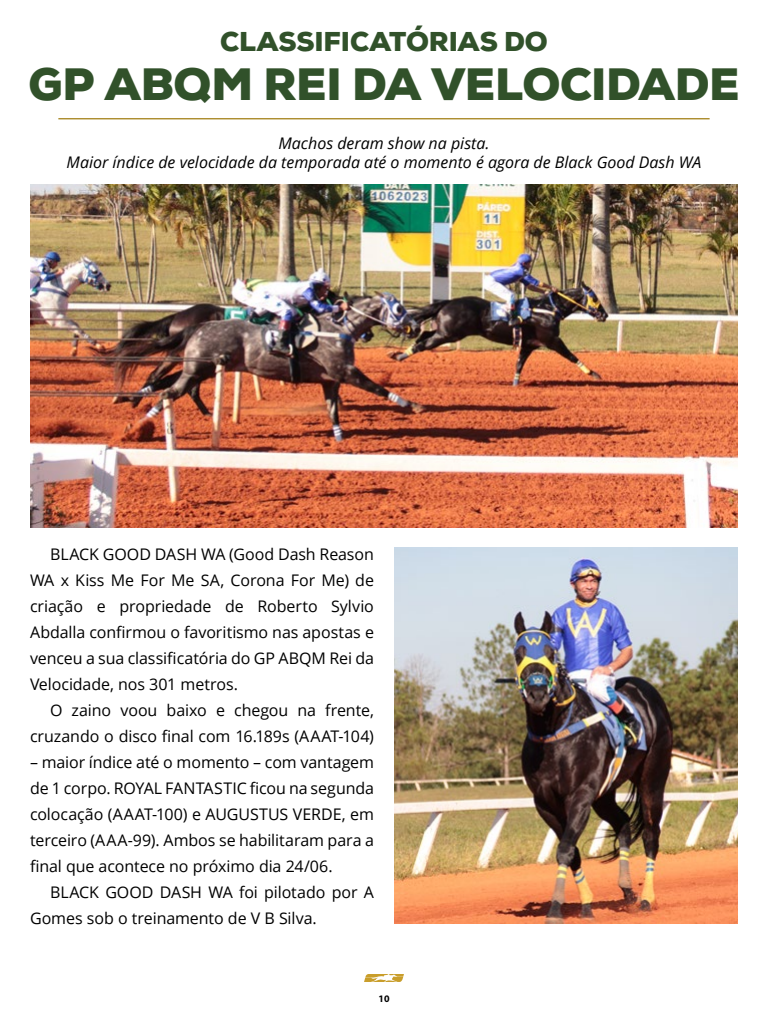
<style>
.page{position:relative;width:768px;height:1024px;background:#fff}
.page>*{position:absolute;margin:0;border:0;box-sizing:border-box;transform-origin:0 0}
.t1{font:900 45.2px "Nexa";letter-spacing:-.01em;color:#31512a}
.t2{font:900 27.2px "Nexa";letter-spacing:-.005em;color:#31512a}
.t3{font:16px/26px "Open Sans";letter-spacing:-.005em;color:#000;text-align:justify}
.t4{font:italic 16px/19.2px "Open Sans";color:#000;text-align:center}
.t5{font:700 10px "Myriad Pro";color:#000}
</style>
<div class="page">
<svg style="left:364px;top:974px;width:40px;height:8px"></svg>
<img style="left:30px;top:184px;width:708px;height:344px">
<img style="left:394px;top:548px;width:344px;height:376px">
<hr style="left:58px;top:118px;width:652px;height:1px;background:#ad8e30">
<h2 class="t2" style="left:220px;top:24px;width:329px">CLASSIFICATÓRIAS DO</h2>
<h1 class="t1" style="left:28px;top:55px;width:713px">GP ABQM REI DA VELOCIDADE</h1>
<p class="t4" style="left:67px;top:133px;width:636px">Machos deram show na pista.<br>Maior índice de velocidade da temporada até o momento é agora de Black Good Dash WA</p>
<p class="t3" style="left:30px;top:541px;width:346px;text-indent:20px">BLACK GOOD DASH WA (Good Dash Reason WA x Kiss Me For Me SA, Corona For Me) de criação e propriedade de Roberto Sylvio Abdalla confirmou o favoritismo nas apostas e venceu a sua classificatória do GP ABQM Rei da Velocidade, nos 301 metros.</p>
<p class="t3" style="left:30px;top:697px;width:345px;text-align:right">O zaino voou baixo e chegou na frente, cruzando o disco final com 16.189s (AAAT-104)</p>
<p class="t3" style="left:30px;top:749px;width:346px">– maior índice até o momento – com vantagem de 1 corpo. ROYAL FANTASTIC ficou na segunda colocação (AAAT-100) e AUGUSTUS VERDE, em terceiro (AAA-99). Ambos se habilitaram para a final que acontece no próximo dia 24/06.</p>
<p class="t3" style="left:30px;top:879px;width:346px;text-indent:20px">BLACK GOOD DASH WA foi pilotado por A<br>Gomes sob o treinamento de V B Silva.</p>
<p class="t5" style="left:378px;top:992px;width:13px">10</p>
</div>
